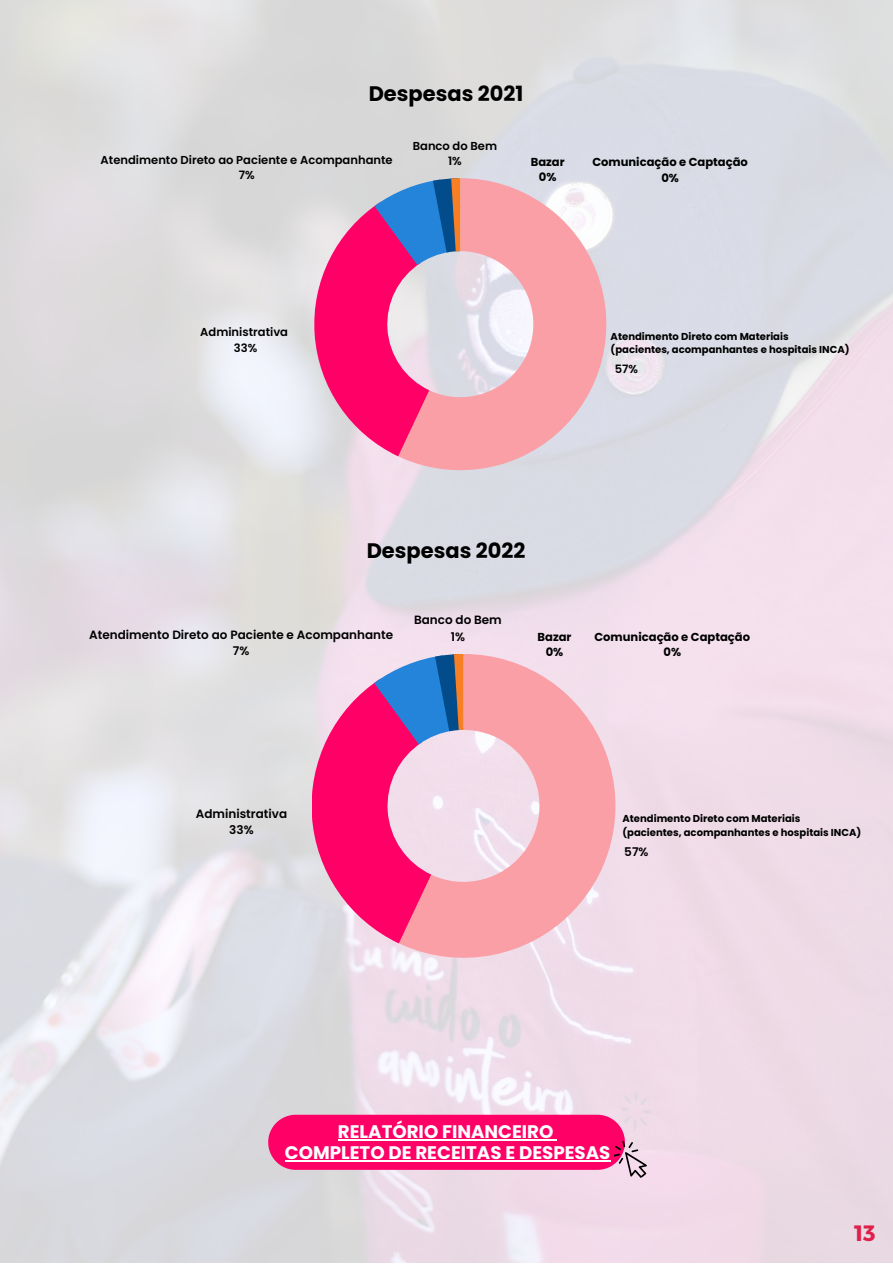
<style>
.page{position:relative;width:893px;height:1264px;background:#fff}
.page>*{position:absolute;margin:0;border:0;box-sizing:border-box;transform-origin:0 0}
.t1{font:700 22.2px "Montserrat";color:#dc214c}
.t2{font:700 21px "Poppins";color:#000}
.t3{font:700 18.15px "Poppins";color:#fff}
.t4{font:600 12px "Poppins";color:#000}
.t5{font:600 11.55px "Poppins";color:#000}
.t6{font:700 11.55px "Poppins";color:#000}
.t7{font:700 10.05px "Poppins";color:#000}
</style>
<div class="page">
<svg style="left:391px;top:178px;width:215px;height:292px;background:#f1bbc2"></svg>
<svg style="left:314px;top:178px;width:147px;height:278px;background:#d973a6"></svg>
<svg style="left:392px;top:654px;width:223px;height:303px;background:#f6b9c2"></svg>
<svg style="left:311px;top:654px;width:153px;height:289px;background:#de72a9"></svg>
<svg style="left:268px;top:1114px;width:381px;height:66px;background:#f83f8a"></svg>
<p class="t2" style="left:368px;top:79px;width:156px">Despesas 2021</p>
<p class="t5" style="left:101px;top:151px;width:293px">Atendimento Direto ao Paciente e Acompanhante</p>
<p class="t5" style="left:239px;top:167px;width:17px">7%</p>
<p class="t5" style="left:413px;top:137px;width:86px">Banco do Bem</p>
<p class="t5" style="left:448px;top:153px;width:15px">1%</p>
<p class="t6" style="left:530px;top:154px;width:35px">Bazar</p>
<p class="t6" style="left:539px;top:169px;width:19px">0%</p>
<p class="t6" style="left:592px;top:154px;width:157px">Comunicação e Captação</p>
<p class="t6" style="left:661px;top:169px;width:19px">0%</p>
<p class="t5" style="left:200px;top:324px;width:89px">Administrativa</p>
<p class="t5" style="left:234px;top:339px;width:25px">33%</p>
<p class="t7" style="left:610px;top:329px;width:179px">Atendimento Direto com Materiais</p>
<p class="t7" style="left:610px;top:342px;width:240px">(pacientes, acompanhantes e hospitais INCA)</p>
<p class="t5" style="left:614px;top:360px;width:25px">57%</p>
<p class="t2" style="left:367px;top:535px;width:160px">Despesas 2022</p>
<p class="t4" style="left:89px;top:626px;width:305px">Atendimento Direto ao Paciente e Acompanhante</p>
<p class="t4" style="left:233px;top:642px;width:18px">7%</p>
<p class="t4" style="left:414px;top:611px;width:89px">Banco do Bem</p>
<p class="t4" style="left:451px;top:628px;width:16px">1%</p>
<p class="t6" style="left:537px;top:628px;width:35px">Bazar</p>
<p class="t6" style="left:545px;top:644px;width:19px">0%</p>
<p class="t6" style="left:594px;top:628px;width:157px">Comunicação e Captação</p>
<p class="t6" style="left:663px;top:644px;width:19px">0%</p>
<p class="t4" style="left:196px;top:805px;width:93px">Administrativa</p>
<p class="t4" style="left:229px;top:821px;width:26px">33%</p>
<p class="t7" style="left:622px;top:811px;width:179px">Atendimento Direto com Materiais</p>
<p class="t7" style="left:622px;top:825px;width:240px">(pacientes, acompanhantes e hospitais INCA)</p>
<p class="t4" style="left:624px;top:843px;width:26px">57%</p>
<p class="t3" style="left:338px;top:1118px;width:217px">RELATÓRIO FINANCEIRO</p>
<p class="t3" style="left:285px;top:1140px;width:327px">COMPLETO DE RECEITAS E DESPESAS</p>
<p class="t1" style="left:853px;top:1218px;width:23px">13</p>
</div>
